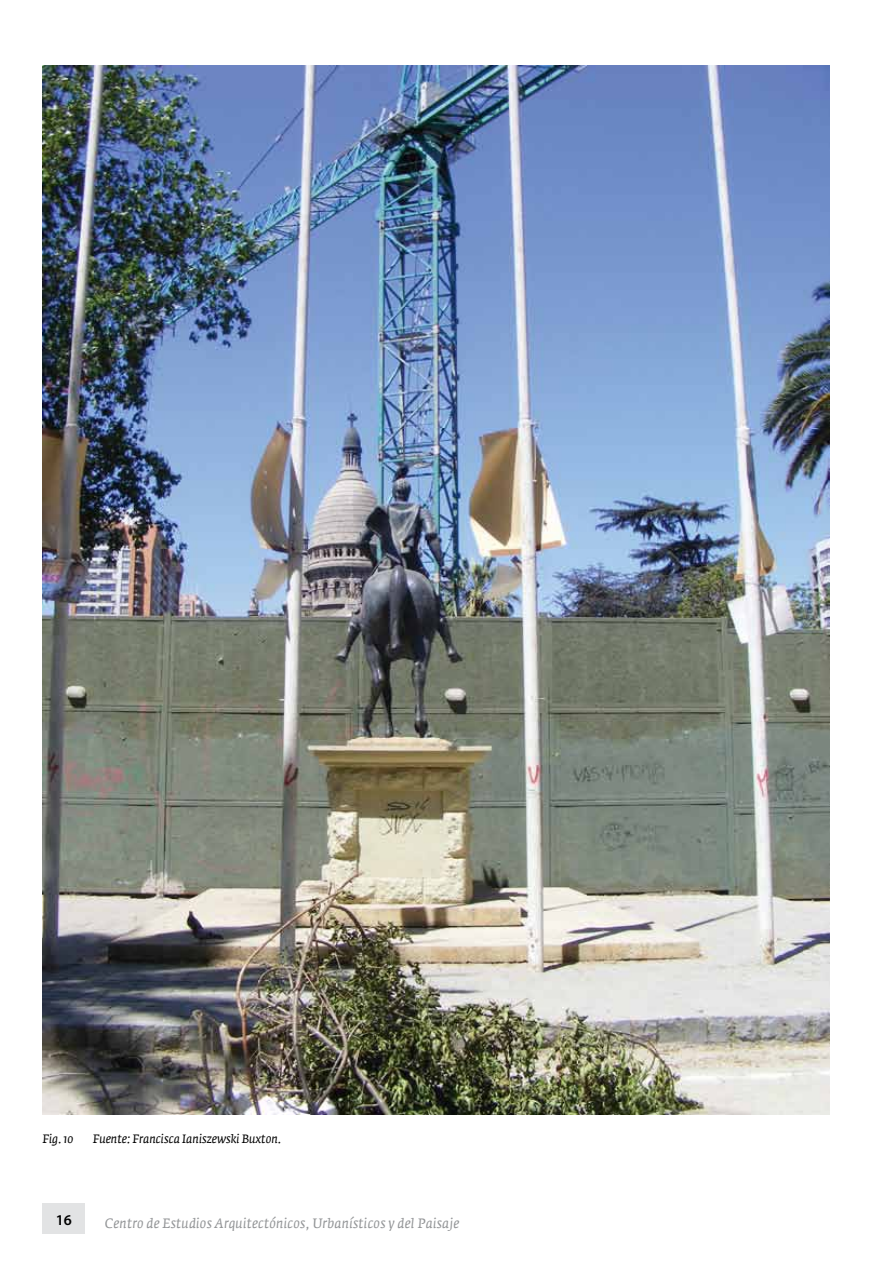
<style>
.page{position:relative;width:893px;height:1263px;background:#fff}
.page>*{position:absolute;margin:0;border:0;box-sizing:border-box;transform-origin:0 0}
.t1{font:600 15px "Myriad Pro";color:#000}
.t2{font:italic 13.5px "Fedra Serif A";letter-spacing:.02em;color:#939597}
.t3{font:italic 12px "Fedra Serif A";color:#000}
</style>
<div class="page">
<div style="left:43px;top:1203px;width:42px;height:31px;background:#e2e3e4"></div>
<img style="left:43px;top:66px;width:786px;height:1049px">
<p class="t3" style="left:43px;top:1132px;width:32px">Fig. 10</p>
<p class="t3" style="left:93px;top:1132px;width:190px">Fuente: Francisca Ianiszewski Buxton.</p>
<p class="t1" style="left:56px;top:1210px;width:18px">16</p>
<p class="t2" style="left:105px;top:1214px;width:356px">Centro de Estudios Arquitectónicos, Urbanísticos y del Paisaje</p>
</div>
